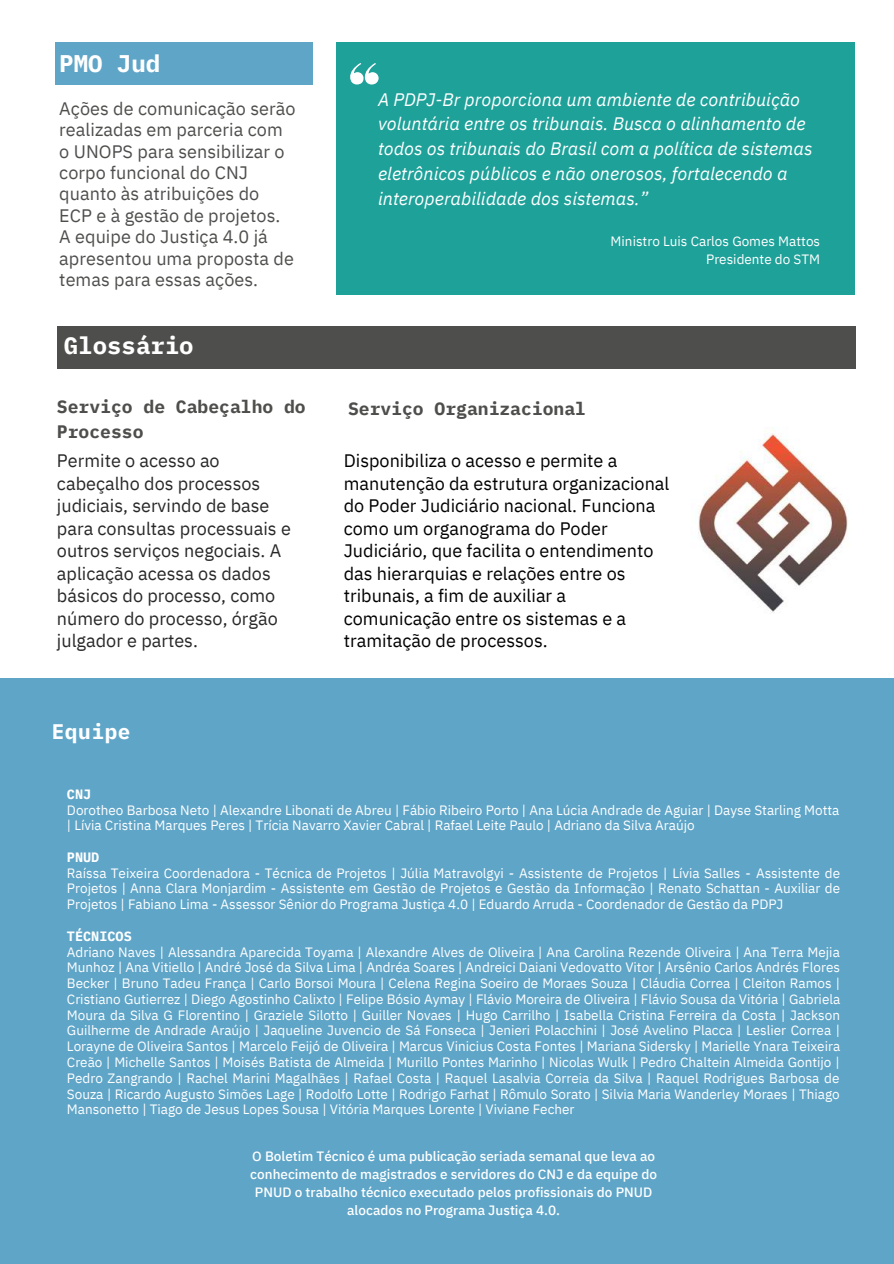
<style>
.page{position:relative;width:894px;height:1264px;background:#fff}
.page>*{position:absolute;margin:0;border:0;box-sizing:border-box;transform-origin:0 0}
.t1{font:700 24px "IBM Plex Mono";color:#fff}
.t2{font:700 21px "IBM Plex Mono";letter-spacing:.03em;color:#fff}
.t3{font:18px/22.5px "IBM Plex Sans";color:#000}
.t4{font:italic 18px/24.8px "IBM Plex Sans";color:#fff}
.t5{font:18px/21.5px "IBM Plex Sans";letter-spacing:.005em;color:#4e4e4c}
.t6{font:18px/22.5px "IBM Plex Sans";color:#282828}
.t7{font:700 18px/24.8px "IBM Plex Mono";color:#4e4e4c}
.t8{font:13.5px/15.8px "IBM Plex Sans";color:#fff;text-align:justify}
.t9{font:500 13.5px/18px "IBM Plex Sans";color:#fff;text-align:center}
.t10{font:700 13.5px "IBM Plex Mono";color:#fff}
</style>
<div class="page">
<div style="left:0;top:678px;width:893px;height:585px;background:#5fa5c8"></div>
<div style="left:336px;top:43px;width:518px;height:252px;background:#1ea199"></div>
<div style="left:57px;top:326px;width:798px;height:43px;background:#4e4e4c"></div>
<svg style="left:350px;top:63px;width:28px;height:21px"></svg>
<div style="left:55px;top:43px;width:258px;height:42px;background:#5fa5c8"></div>
<img style="left:698px;top:427px;width:150px;height:186px">
<h1 class="t1" style="left:59px;top:48px;width:102px">PMO Jud</h1>
<h3 class="t5" style="left:59px;top:97px;width:238px">Ações de comunicação serão realizadas em parceria com o UNOPS para sensibilizar o corpo funcional do CNJ quanto às atribuições do<br>ECP e à gestão de projetos.<br>A equipe do Justiça 4.0 já apresentou uma proposta de temas para essas ações.</h3>
<p class="t4" style="left:378px;top:86px;width:436px">A PDPJ-Br proporciona um ambiente de contribuição voluntária entre os tribunais. Busca o alinhamento de todos os tribunais do Brasil com a política de sistemas eletrônicos públicos e não onerosos, fortalecendo a interoperabilidade dos sistemas.”</p>
<p class="t8" style="left:610px;top:231px;width:211px;line-height:18px;text-align:right">Ministro Luis Carlos Gomes Mattos<br>Presidente do STM</p>
<h1 class="t1" style="left:64px;top:329px;width:131px">Glossário</h1>
<h3 class="t7" style="left:57px;top:394px;width:250px">Serviço de Cabeçalho do<br>Processo</h3>
<h3 class="t6" style="left:57px;top:449px;width:235px">Permite o acesso ao cabeçalho dos processos judiciais, servindo de base para consultas processuais e outros serviços negociais. A aplicação acessa os dados básicos do processo, como número do processo, órgão julgador e partes.</h3>
<h2 class="t2" style="left:52px;top:717px;width:80px">Equipe</h2>
<h3 class="t7" style="left:348px;top:395px;width:239px">Serviço Organizacional</h3>
<p class="t3" style="left:343px;top:449px;width:327px">Disponibiliza o acesso e permite a manutenção da estrutura organizacional do Poder Judiciário nacional. Funciona como um organograma do Poder Judiciário, que facilita o entendimento das hierarquias e relações entre os tribunais, a fim de auxiliar a comunicação entre os sistemas e a tramitação de processos.</p>
<p class="t10" style="left:67px;top:785px;width:26px">CNJ</p>
<p class="t8" style="left:67px;top:801px;width:773px">Dorotheo Barbosa Neto | Alexandre Libonati de Abreu | Fábio Ribeiro Porto | Ana Lúcia Andrade de Aguiar | Dayse Starling Motta | Lívia Cristina Marques Peres | Trícia Navarro Xavier Cabral | Rafael Leite Paulo | Adriano da Silva Araújo</p>
<p class="t10" style="left:67px;top:848px;width:34px">PNUD</p>
<p class="t8" style="left:67px;top:864px;width:774px">Raíssa Teixeira Coordenadora - Técnica de Projetos | Júlia Matravolgyi - Assistente de Projetos | Lívia Salles - Assistente de Projetos | Anna Clara Monjardim - Assistente em Gestão de Projetos e Gestão da Informação | Renato Schattan - Auxiliar de Projetos | Fabiano Lima - Assessor Sênior do Programa Justiça 4.0 | Eduardo Arruda - Coordenador de Gestão da PDPJ</p>
<p class="t10" style="left:67px;top:926px;width:66px">TÉCNICOS</p>
<p class="t8" style="left:67px;top:943px;width:774px">Adriano Naves | Alessandra Aparecida Toyama | Alexandre Alves de Oliveira | Ana Carolina Rezende Oliveira | Ana Terra Mejia Munhoz | Ana Vitiello | André José da Silva Lima | Andréa Soares | Andreici Daiani Vedovatto Vitor | Arsênio Carlos Andrés Flores Becker | Bruno Tadeu França | Carlo Borsoi Moura | Celena Regina Soeiro de Moraes Souza | Cláudia Correa | Cleiton Ramos | Cristiano Gutierrez | Diego Agostinho Calixto | Felipe Bósio Aymay | Flávio Moreira de Oliveira | Flávio Sousa da Vitória | Gabriela Moura da Silva G Florentino | Graziele Silotto | Guiller Novaes | Hugo Carrilho | Isabella Cristina Ferreira da Costa | Jackson Guilherme de Andrade Araújo | Jaqueline Juvencio de Sá Fonseca | Jenieri Polacchini | José Avelino Placca | Leslier Correa | Lorayne de Oliveira Santos | Marcelo Feijó de Oliveira | Marcus Vinicius Costa Fontes | Mariana Sidersky | Marielle Ynara Teixeira Creão | Michelle Santos | Moisés Batista de Almeida | Murillo Pontes Marinho | Nicolas Wulk | Pedro Chaltein Almeida Gontijo | Pedro Zangrando | Rachel Marini Magalhães | Rafael Costa | Raquel Lasalvia Correia da Silva | Raquel Rodrigues Barbosa de Souza | Ricardo Augusto Simões Lage | Rodolfo Lotte | Rodrigo Farhat | Rômulo Sorato | Silvia Maria Wanderley Moraes | Thiago Mansonetto | Tiago de Jesus Lopes Sousa | Vitória Marques Lorente | Viviane Fecher</p>
<p class="t9" style="left:250px;top:1147px;width:408px">O Boletim Técnico é uma publicação seriada semanal que leva ao conhecimento de magistrados e servidores do CNJ e da equipe do PNUD o trabalho técnico executado pelos profissionais do PNUD alocados no Programa Justiça 4.0.</p>
</div>
